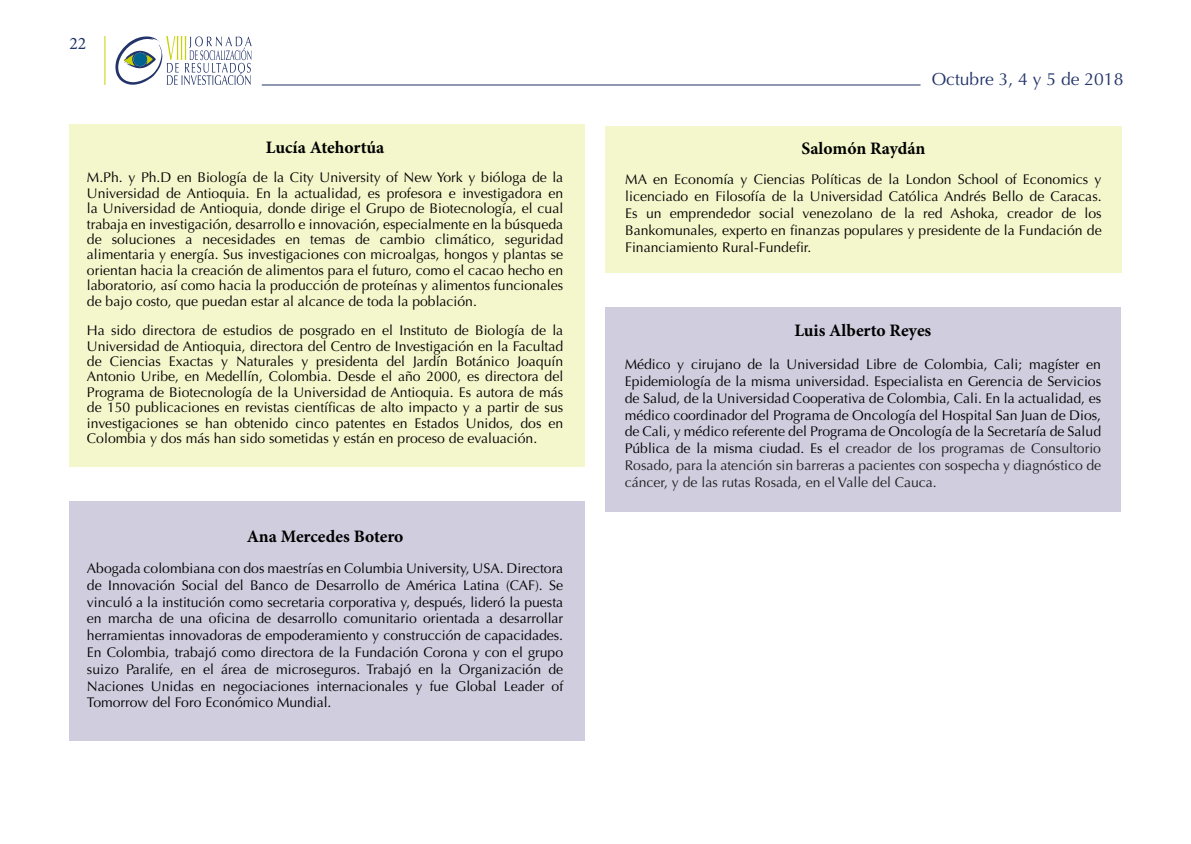
<style>
.page{position:relative;width:1191px;height:844px;background:#fff}
.page>*{position:absolute;margin:0;border:0;box-sizing:border-box;transform-origin:0 0}
.t1{font:700 17.5px "Minion Pro";color:#000}
.t2{font:17.5px "Optima";color:#23346a}
.t3{font:17.5px "Minion Pro";color:#23346a}
.t4{font:14px/16.8px "Optima";color:#000;text-align:justify}
.s1{color:#202020}
</style>
<div class="page">
<hr style="left:104px;top:36px;width:1px;height:49px;background:#c8d200">
<hr style="left:262px;top:84px;width:658px;height:1px;background:#23346a">
<svg style="left:115px;top:36px;width:137px;height:49px"></svg>
<div style="left:69px;top:124px;width:516px;height:342px;background:#f4f6cc"></div>
<div style="left:69px;top:500px;width:516px;height:240px;background:#cfcdde"></div>
<div style="left:605px;top:126px;width:516px;height:146px;background:#f4f6cc"></div>
<div style="left:605px;top:306px;width:516px;height:205px;background:#cfcdde"></div>
<p class="t3" style="left:69px;top:31px;width:18px">22</p>
<p class="t2" style="left:931px;top:69px;width:193px">Octubre 3, 4 y 5 de 2018</p>
<p class="t1" style="left:266px;top:135px;width:120px">Lucía Atehortúa</p>
<p class="t4" style="left:87px;top:170px;width:478px;line-height:15.4px">M.Ph. y Ph.D en Biología de la City University of New York y bióloga de la Universidad de Antioquia. En la actualidad, es profesora e investigadora en la Universidad de Antioquia, donde dirige el Grupo de Biotecnología, el cual trabaja en investigación, desarrollo e innovación, especialmente en la búsqueda de soluciones a necesidades en temas de cambio climático, seguridad alimentaria y energía. Sus investigaciones con microalgas, hongos y plantas se orientan hacia la creación de alimentos para el futuro, como el cacao hecho en laboratorio, así como hacia la producción de proteínas y alimentos funcionales de bajo costo, que puedan estar al alcance de toda la población.</p>
<p class="t4" style="left:87px;top:323px;width:478px;line-height:15.4px">Ha sido directora de estudios de posgrado en el Instituto de Biología de la Universidad de Antioquia, directora del Centro de Investigación en la Facultad de Ciencias Exactas y Naturales y presidenta del Jardín Botánico Joaquín Antonio Uribe, en Medellín, Colombia. Desde el año 2000, es directora del Programa de Biotecnología de la Universidad de Antioquia. Es autora de más de 150 publicaciones en revistas científicas de alto impacto y a partir de sus investigaciones se han obtenido cinco patentes en Estados Unidos, dos en Colombia y dos más han sido sometidas y están en proceso de evaluación.</p>
<p class="t1" style="left:794px;top:317px;width:138px">Luis Alberto Reyes</p>
<p class="t1" style="left:801px;top:135px;width:126px">Salomón Raydán</p>
<p class="t4" style="left:625px;top:171px;width:478px">MA en Economía y Ciencias Políticas de la London School of Economics y licenciado en Filosofía de la Universidad Católica Andrés Bello de Caracas.<br>Es un emprendedor social venezolano de la red Ashoka, creador de los Bankomunales, experto en finanzas populares y presidente de la Fundación de Financiamiento Rural-Fundefir.</p>
<p class="t4" style="left:624px;top:356px;width:478px">Médico y cirujano de la Universidad Libre de Colombia, Cali; magíster en Epidemiología de la misma universidad. Especialista en Gerencia de Servicios de Salud, de la Universidad Cooperativa de Colombia, Cali. En la actualidad, es médico coordinador del Programa de Oncología del Hospital San Juan de Dios, de Cali, y médico referente del Programa de Oncología de la Secretaría de Salud Pública de la misma ciudad. Es el <span class="s1">creador de los programas de Consultorio Rosado, para la atención sin barreras a pacientes con sospecha y diagnóstico de cáncer, y de las rutas Rosada, en el Valle del Cauca.</span></p>
<p class="t1" style="left:247px;top:524px;width:158px">Ana Mercedes Botero</p>
<p class="t4" style="left:87px;top:560px;width:478px">Abogada colombiana con dos maestrías en Columbia University, USA. Directora de Innovación Social del Banco de Desarrollo de América Latina (CAF). Se vinculó a la institución como secretaria corporativa y, después, lideró la puesta en marcha de una oficina de desarrollo comunitario orientada a desarrollar herramientas innovadoras de empoderamiento y construcción de capacidades.<br>En Colombia, trabajó como directora de la Fundación Corona y con el grupo suizo Paralife, en el área de microseguros. Trabajó en la Organización de Naciones Unidas en negociaciones internacionales y fue Global Leader of Tomorrow del Foro Económico Mundial.</p>
</div>
